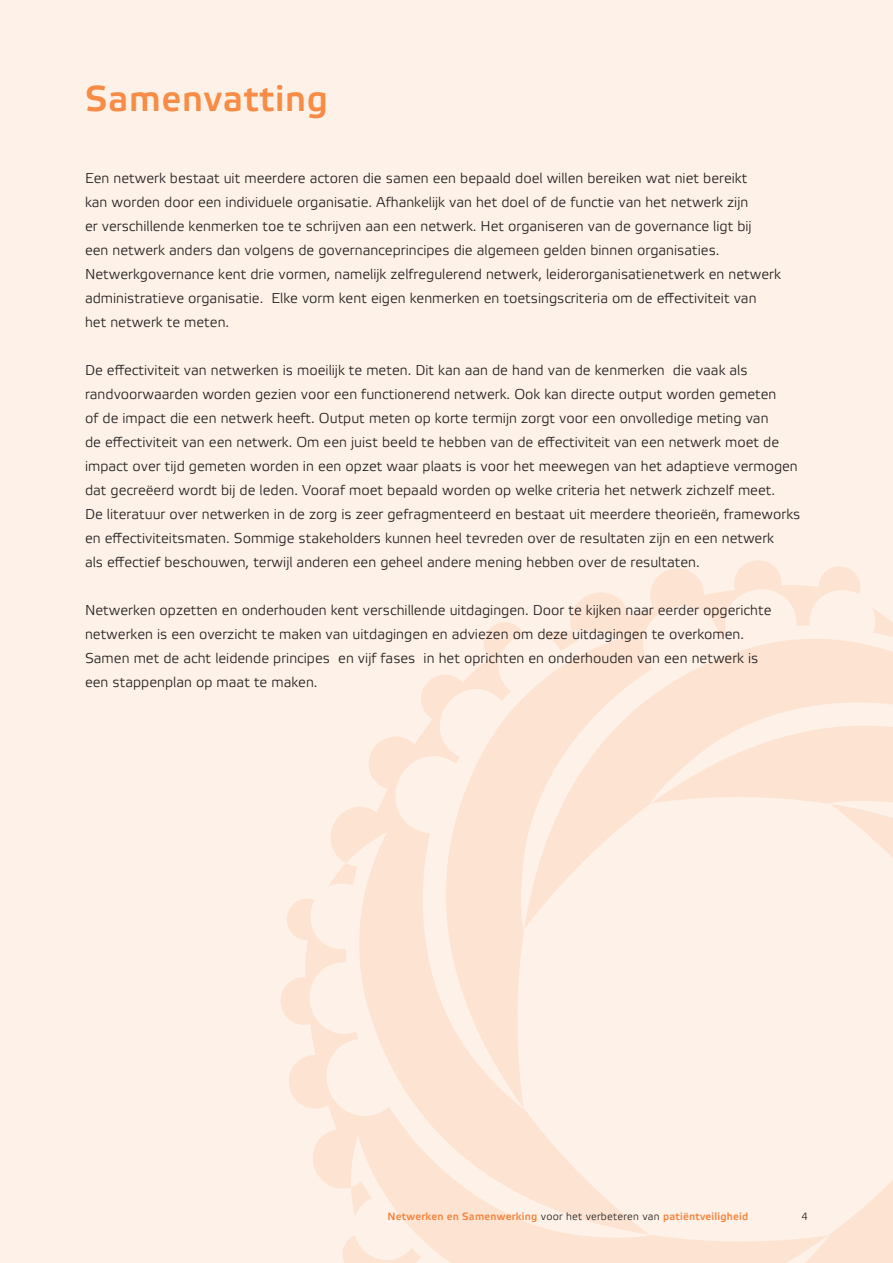
<style>
.page{position:relative;width:893px;height:1263px;background:#fef1e7}
.page>*{position:absolute;margin:0;border:0;box-sizing:border-box;transform-origin:0 0}
.titel{font:700 36px "Etelka Light Pro";letter-spacing:.02em;color:#f68c45}
.tekst{font:14.25px/24px "Etelka Light Pro";color:#231f20}
.t1{font:700 10.5px "Etelka Light Pro";letter-spacing:.02em;color:#f68c45}
.t2{font:10.5px "Etelka Light Pro";color:#231f20}
.s1{font-weight:400;color:#231f20}
</style>
<div class="page">
<p class="titel" style="left:85px;top:79px;width:245px">Samenvatting</p>
<p class="tekst" style="left:85px;top:167px;width:697px">Een netwerk bestaat uit meerdere actoren die samen een bepaald doel willen bereiken wat niet bereikt<br>kan worden door een individuele organisatie. Afhankelijk van het doel of de functie van het netwerk zijn<br>er verschillende kenmerken toe te schrijven aan een netwerk. Het organiseren van de governance ligt bij<br>een netwerk anders dan volgens de governanceprincipes die algemeen gelden binnen organisaties.<br>Netwerkgovernance kent drie vormen, namelijk zelfregulerend netwerk, leiderorganisatienetwerk en netwerk administratieve organisatie. Elke vorm kent eigen kenmerken en toetsingscriteria om de effectiviteit van het netwerk te meten.</p>
<p class="tekst" style="left:85px;top:359px;width:717px">De effectiviteit van netwerken is moeilijk te meten. Dit kan aan de hand van de kenmerken die vaak als randvoorwaarden worden gezien voor een functionerend netwerk. Ook kan directe output worden gemeten<br>of de impact die een netwerk heeft. Output meten op korte termijn zorgt voor een onvolledige meting van<br>de effectiviteit van een netwerk. Om een juist beeld te hebben van de effectiviteit van een netwerk moet de impact over tijd gemeten worden in een opzet waar plaats is voor het meewegen van het adaptieve vermogen dat gecreëerd wordt bij de leden. Vooraf moet bepaald worden op welke criteria het netwerk zichzelf meet.<br>De literatuur over netwerken in de zorg is zeer gefragmenteerd en bestaat uit meerdere theorieën, frameworks en effectiviteitsmaten. Sommige stakeholders kunnen heel tevreden over de resultaten zijn en een netwerk<br>als effectief beschouwen, terwijl anderen een geheel andere mening hebben over de resultaten.</p>
<p class="tekst" style="left:85px;top:599px;width:688px">Netwerken opzetten en onderhouden kent verschillende uitdagingen. Door te kijken naar eerder opgerichte netwerken is een overzicht te maken van uitdagingen en adviezen om deze uitdagingen te overkomen.<br>Samen met de acht leidende principes en vijf fases in het oprichten en onderhouden van een netwerk is een stappenplan op maat te maken.</p>
<p class="t1" style="left:387px;top:1210px;width:362px">Netwerken en Samenwerking <span class="s1">voor het verbeteren van</span> patiëntveiligheid</p>
<p class="t2" style="left:801px;top:1210px;width:8px">4</p>
</div>
